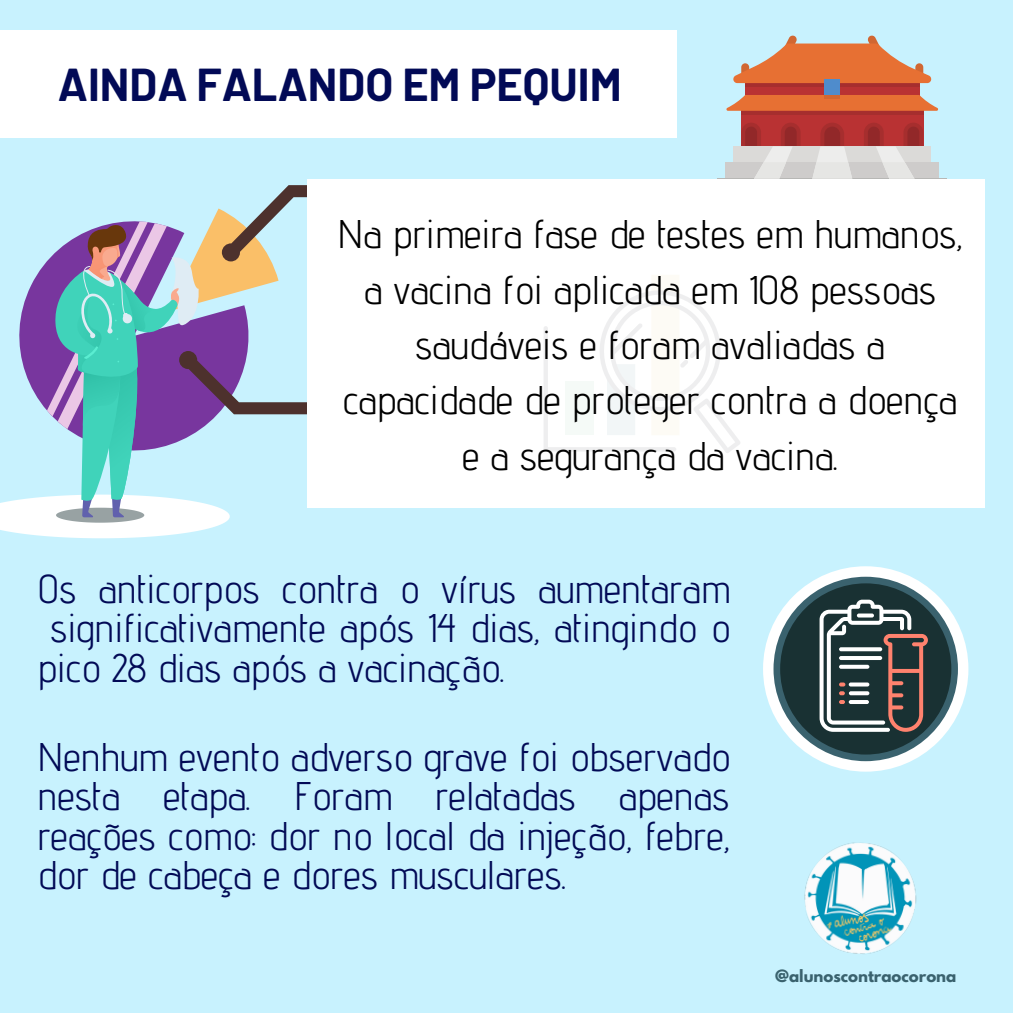
<style>
.page{position:relative;width:1013px;height:1013px;background:#fff}
.page>*{position:absolute;margin:0;border:0;box-sizing:border-box;transform-origin:0 0}
.t1{font:700 45px "Barlow";color:#020a56}
.t2{font:40px/39.4px "Advent Pro";color:#020a56;text-align:justify}
.t3{font:40px/55.2px "Advent Pro";color:#000;text-align:center}
.t4{font:700 15px "League Spartan";color:#3a626e}
</style>
<div class="page">
<div style="left:0;top:0;width:1012px;height:1012px;background:#c8f2fe"></div>
<div style="left:741px;top:107px;width:182px;height:39px;background:#b93233"></div>
<div style="left:745px;top:79px;width:174px;height:20px;background:#b93233"></div>
<div style="left:745px;top:79px;width:174px;height:8px;background:#a62e2e"></div>
<div style="left:741px;top:107px;width:182px;height:8px;background:#a62e2e"></div>
<svg style="left:726px;top:95px;width:212px;height:16px;background:#e37a44"></svg>
<svg style="left:733px;top:35px;width:198px;height:48px"></svg>
<div style="left:824px;top:79px;width:16px;height:16px;background:#4f8ccc"></div>
<hr style="left:824px;top:95px;width:16px;height:4px;background:#d16732">
<div style="left:733px;top:146px;width:198px;height:20px;background:#dbdad8"></div>
<div style="left:725px;top:162px;width:214px;height:20px;background:#cecccb"></div>
<svg style="left:741px;top:123px;width:59px;height:56px"></svg>
<svg style="left:864px;top:123px;width:59px;height:56px"></svg>
<svg style="left:808px;top:123px;width:48px;height:56px"></svg>
<div style="left:307px;top:179px;width:678px;height:328px;background:#fff"></div>
<svg style="left:544px;top:290px;width:196px;height:163px"></svg>
<div style="left:0;top:30px;width:676px;height:108px;background:#fff"></div>
<svg style="left:763px;top:566px;width:205px;height:205px"></svg>
<div style="left:773px;top:576px;width:184px;height:185px;background:#3a626e;border-radius:50%"></div>
<div style="left:780px;top:583px;width:171px;height:171px;background:#193133;border-radius:50%"></div>
<svg style="left:819px;top:599px;width:108px;height:132px"></svg>
<svg style="left:0;top:185px;width:357px;height:353px"></svg>
<img style="left:804px;top:842px;width:113px;height:112px">
<p class="t1" style="left:58px;top:56px;width:565px">AINDA FALANDO EM PEQUIM</p>
<p class="t3" style="left:337px;top:206px;width:627px">Na primeira fase de testes em humanos, a vacina foi aplicada em 108 pessoas saudáveis e foram avaliadas a capacidade de proteger contra a doença e a segurança da vacina.</p>
<p class="t2" style="left:37px;top:568px;width:694px">Os anticorpos contra o vírus aumentaram</p>
<p class="t2" style="left:50px;top:608px;width:681px">significativamente após 14 dias, atingindo o</p>
<p class="t2" style="left:37px;top:647px;width:469px">pico 28 dias após a vacinação.</p>
<p class="t2" style="left:37px;top:736px;width:694px">Nenhum evento adverso grave foi observado nesta etapa. Foram relatadas apenas reações como: dor no local da injeção, febre, dor de cabeça e dores musculares.</p>
<p class="t4" style="left:775px;top:968px;width:183px">@alunoscontraocorona</p>
</div>
